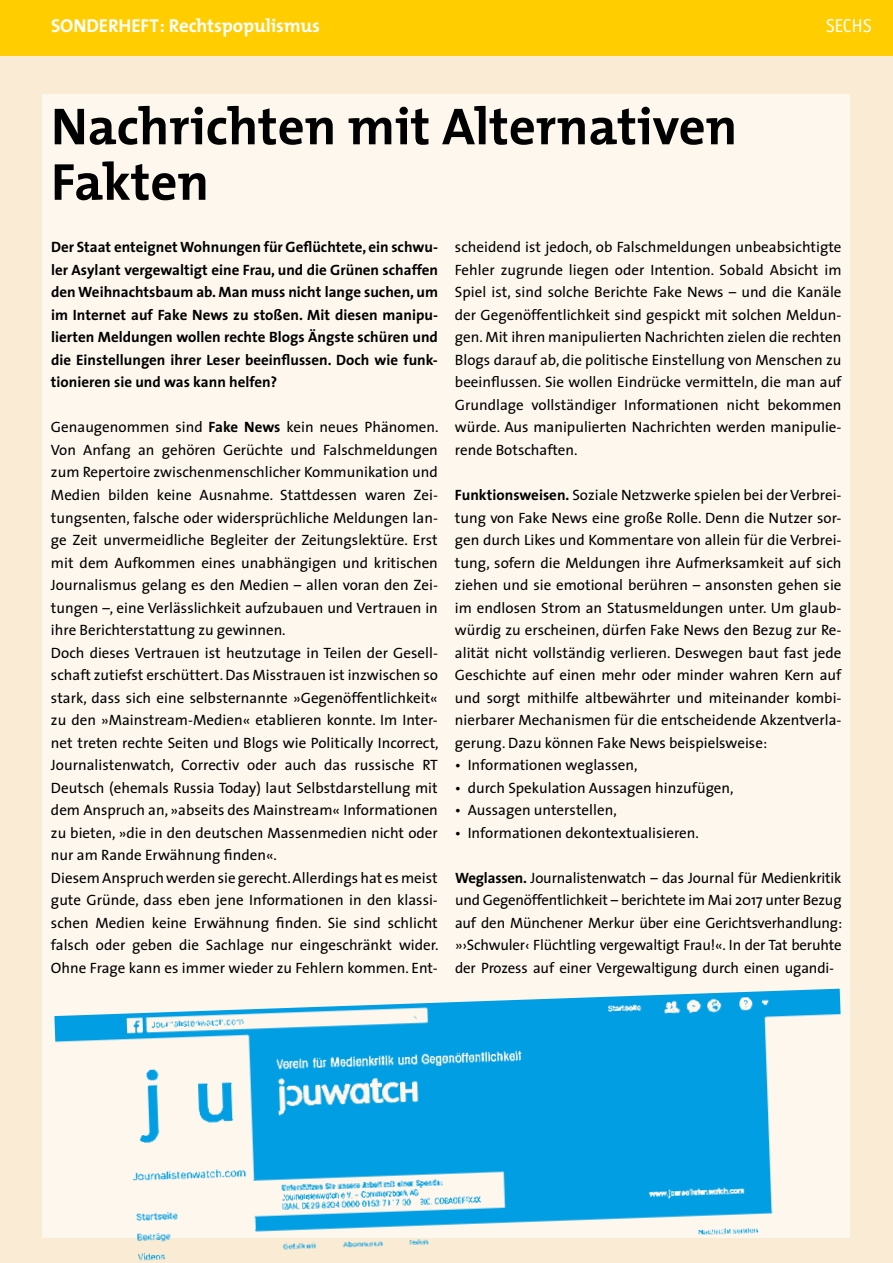
<style>
.page{position:relative;width:893px;height:1263px;background:#faecd4}
.page>*{position:absolute;margin:0;border:0;box-sizing:border-box;transform-origin:0 0}
.t1{font:700 52.5px/55.5px "The Mix";color:#000}
.t2{font:700 18.75px "The Mix";letter-spacing:-.005em;color:#fff}
.t3{font:18.75px "Officina Sans ITC Pro";letter-spacing:-.015em;color:#fff}
.t4{font:15px/22.5px "The Sans";color:#000;text-align:justify}
.t5{font:700 15px/22.5px "The Sans";color:#000;text-align:justify}
.s1{font-weight:700}
</style>
<div class="page">
<div style="left:0;top:0;width:893px;height:55px;background:#ffcd00"></div>
<div style="left:43px;top:94px;width:807px;height:1143px;background:#fdf7ed"></div>
<img style="left:54px;top:989px;width:795px;height:272px">
<p class="t2" style="left:51px;top:10px;width:270px">SONDERHEFT: Rechtspopulismus</p>
<p class="t3" style="left:826px;top:15px;width:47px">SECHS</p>
<h1 class="t1" style="left:51px;top:97px;width:688px">Nachrichten mit Alternativen<br>Fakten</h1>
<p class="t5" style="left:51px;top:236px;width:388px">Der Staat enteignet Wohnungen für Geflüchtete,ein schwu&shy;ler Asylant vergewaltigt eine Frau, und die Grünen schaffen den Weihnachtsbaum ab. Man muss nicht lange suchen, um im Internet auf Fake News zu stoßen. Mit diesen manipu&shy;lierten Meldungen wollen rechte Blogs Ängste schüren und die Einstellungen ihrer Leser beeinflussen. Doch wie funk&shy;tionieren sie und was kann helfen?</p>
<p class="t4" style="left:51px;top:416px;width:389px;text-align:left">Genaugenommen sind <span class="s1">Fake News</span> kein neues Phänomen.<br>Von Anfang an gehören Gerüchte und Falschmeldungen zum Repertoire zwischenmenschlicher Kommunikation und Medien bilden keine Ausnahme. Stattdessen waren Zei&shy;tungsenten, falsche oder widersprüchliche Meldungen lan&shy;ge Zeit unvermeidliche Begleiter der Zeitungslektüre. Erst mit dem Aufkommen eines unabhängigen und kritischen Journalismus gelang es den Medien – allen voran den Zei&shy;tungen –, eine Verlässlichkeit aufzubauen und Vertrauen in ihre Berichterstattung zu gewinnen.<br>Doch dieses Vertrauen ist heutzutage in Teilen der Gesell&shy;schaft zutiefst erschüttert. Das Misstrauen ist inzwischen so stark, dass sich eine selbsternannte »Gegenöffentlichkeit« zu den »Mainstream-Medien« etablieren konnte. Im Inter&shy;net treten rechte Seiten und Blogs wie Politically Incorrect, Journalistenwatch, Correctiv oder auch das russische RT Deutsch (ehemals Russia Today) laut Selbstdarstellung mit dem Anspruch an, »abseits des Mainstream« Informationen zu bieten, »die in den deutschen Massenmedien nicht oder nur am Rande Erwähnung finden«.<br>Diesem Anspruch werden sie gerecht. Allerdings hat es meist gute Gründe, dass eben jene Informationen in den klassi&shy;schen Medien keine Erwähnung finden. Sie sind schlicht falsch oder geben die Sachlage nur eingeschränkt wider.<br>Ohne Frage kann es immer wieder zu Fehlern kommen. Ent-</p>
<p class="t4" style="left:455px;top:236px;width:388px">scheidend ist jedoch, ob Falschmeldungen unbeabsichtigte Fehler zugrunde liegen oder Intention. Sobald Absicht im Spiel ist, sind solche Berichte Fake News – und die Kanäle der Gegenöffentlichkeit sind gespickt mit solchen Meldun&shy;gen. Mit ihren manipulierten Nachrichten zielen die rechten Blogs darauf ab, die politische Einstellung von Menschen zu beeinflussen. Sie wollen Eindrücke vermitteln, die man auf Grundlage vollständiger Informationen nicht bekommen würde. Aus manipulierten Nachrichten werden manipulie&shy;rende Botschaften.</p>
<p class="t4" style="left:455px;top:483px;width:388px"><span class="s1">Funktionsweisen.</span> Soziale Netzwerke spielen bei der Verbrei&shy;tung von Fake News eine große Rolle. Denn die Nutzer sor&shy;gen durch Likes und Kommentare von allein für die Verbrei&shy;tung, sofern die Meldungen ihre Aufmerksamkeit auf sich ziehen und sie emotional berühren – ansonsten gehen sie im endlosen Strom an Statusmeldungen unter. Um glaub&shy;würdig zu erscheinen, dürfen Fake News den Bezug zur Re&shy;alität nicht vollständig verlieren. Deswegen baut fast jede Geschichte auf einen mehr oder minder wahren Kern auf und sorgt mithilfe altbewährter und miteinander kombi&shy;nierbarer Mechanismen für die entscheidende Akzentverla&shy;gerung. Dazu können Fake News beispielsweise:</p>
<p class="t4" style="left:455px;top:753px;width:184px">• Informationen weglassen,</p>
<p class="t4" style="left:455px;top:776px;width:280px">• durch Spekulation Aussagen hinzufügen,</p>
<p class="t4" style="left:455px;top:798px;width:163px">• Aussagen unterstellen,</p>
<p class="t4" style="left:455px;top:821px;width:245px">• Informationen dekontextualisieren.</p>
<p class="t4" style="left:455px;top:866px;width:389px"><span class="s1">Weglassen.</span> Journalistenwatch – das Journal für Medienkritik und Gegenöffentlichkeit – berichtete im Mai 2017 unter Bezug auf den Münchener Merkur über eine Gerichtsverhandlung: »›Schwuler‹ Flüchtling vergewaltigt Frau!«. In der Tat beruhte der Prozess auf einer Vergewaltigung durch einen ugandi-</p>
</div>
